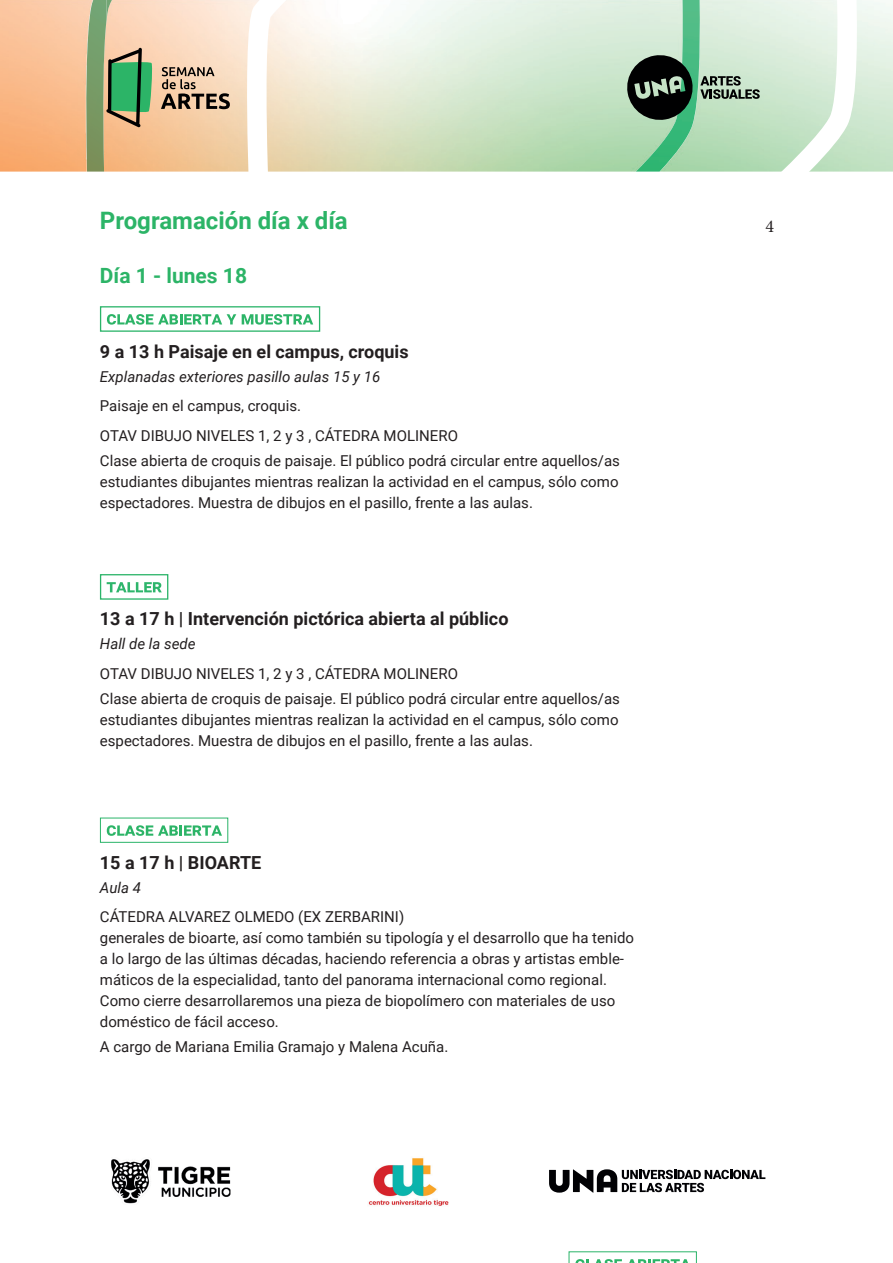
<style>
.page{position:relative;width:893px;height:1263px;background:#fff}
.page>*{position:absolute;margin:0;border:0;box-sizing:border-box;transform-origin:0 0}
.t1{font:700 24px "Roboto";color:#2cb467}
.t2{font:700 21px "Roboto";color:#2cb467}
.t3{font:700 18px "Roboto";color:#231f20}
.t4{font:18px "Minion Pro";color:#231f20}
.t5{font:15px/21px "Roboto";color:#231f20;text-align:justify}
.t6{font:italic 15px "Roboto";color:#231f20}
</style>
<div class="page">
<img style="left:0;top:0;width:893px;height:172px">
<img style="left:86px;top:0;width:153px;height:172px">
<svg style="left:239px;top:0;width:629px;height:172px;background:#d8e8d2"></svg>
<svg style="left:106px;top:48px;width:47px;height:79px;background:#6c9c69"></svg>
<svg style="left:161px;top:67px;width:69px;height:42px;background:#ae967f"></svg>
<svg style="left:625px;top:53px;width:135px;height:69px;background:#758f7c"></svg>
<svg style="left:549px;top:1169px;width:216px;height:24px"></svg>
<img style="left:111px;top:1159px;width:119px;height:45px">
<img style="left:368px;top:1158px;width:81px;height:48px">
<div style="left:100px;top:306px;width:220px;height:26px;border:1px solid #2bb469"></div>
<svg style="left:107px;top:314px;width:129px;height:11px"></svg>
<svg style="left:242px;top:314px;width:71px;height:11px"></svg>
<div style="left:100px;top:574px;width:68px;height:26px;border:1px solid #2bb469"></div>
<svg style="left:107px;top:582px;width:55px;height:10px"></svg>
<div style="left:100px;top:817px;width:128px;height:26px;border:1px solid #2bb469"></div>
<svg style="left:107px;top:825px;width:115px;height:11px"></svg>
<svg style="left:568px;top:1251px;width:129px;height:12px"></svg>
<p class="t1" style="left:100px;top:203px;width:249px">Programación día x día</p>
<p class="t4" style="left:765px;top:214px;width:10px">4</p>
<p class="t2" style="left:100px;top:260px;width:149px">Día 1 - lunes 18</p>
<p class="t3" style="left:100px;top:338px;width:310px">9 a 13 h Paisaje en el campus, croquis</p>
<p class="t6" style="left:100px;top:366px;width:282px">Explanadas exteriores pasillo aulas 15 y 16</p>
<p class="t5" style="left:100px;top:395px;width:203px">Paisaje en el campus, croquis.</p>
<p class="t5" style="left:100px;top:424px;width:360px">OTAV DIBUJO NIVELES 1, 2 y 3 , CÁTEDRA MOLINERO</p>
<p class="t5" style="left:100px;top:449px;width:521px">Clase abierta de croquis de paisaje. El público podrá circular entre aquellos/as estudiantes dibujantes mientras realizan la actividad en el campus, sólo como espectadores. Muestra de dibujos en el pasillo, frente a las aulas.</p>
<p class="t3" style="left:100px;top:606px;width:410px">13 a 17 h | Intervención pictórica abierta al público</p>
<p class="t6" style="left:100px;top:633px;width:97px">Hall de la sede</p>
<p class="t5" style="left:100px;top:662px;width:360px">OTAV DIBUJO NIVELES 1, 2 y 3 , CÁTEDRA MOLINERO</p>
<p class="t5" style="left:100px;top:688px;width:521px">Clase abierta de croquis de paisaje. El público podrá circular entre aquellos/as estudiantes dibujantes mientras realizan la actividad en el campus, sólo como espectadores. Muestra de dibujos en el pasillo, frente a las aulas.</p>
<p class="t3" style="left:100px;top:850px;width:163px">15 a 17 h | BIOARTE</p>
<p class="t6" style="left:100px;top:877px;width:43px">Aula 4</p>
<p class="t5" style="left:100px;top:906px;width:306px">CÁTEDRA ALVAREZ OLMEDO (EX ZERBARINI)</p>
<p class="t5" style="left:100px;top:927px;width:536px;text-align:left">generales de bioarte, así como también su tipología y el desarrollo que ha tenido a lo largo de las últimas décadas, haciendo referencia a obras y artistas emble&shy;máticos de la especialidad, tanto del panorama internacional como regional.<br>Como cierre desarrollaremos una pieza de biopolímero con materiales de uso doméstico de fácil acceso.</p>
<p class="t5" style="left:100px;top:1036px;width:350px">A cargo de Mariana Emilia Gramajo y Malena Acuña.</p>
</div>
